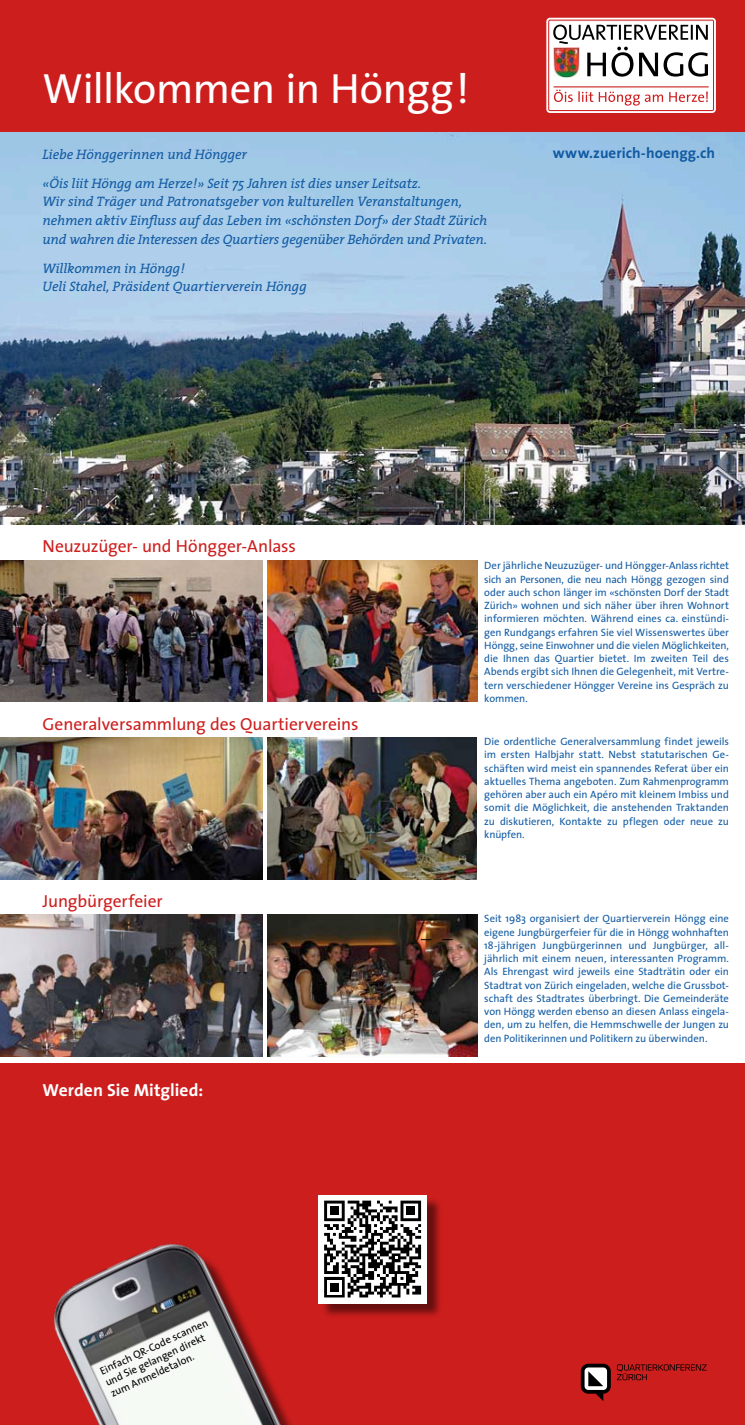
<style>
.page{position:relative;width:745px;height:1425px;background:#fff}
.page>*{position:absolute;margin:0;border:0;box-sizing:border-box;transform-origin:0 0}
.t1{font:42.5px "The Sans";letter-spacing:-.015em;color:#fff}
.t2{font:17.5px "The Sans";letter-spacing:-.005em;color:#cc1e1d}
.t3{font:700 17.5px "The Sans";color:#fff}
.t4{font:700 15px "The Sans";letter-spacing:.005em;color:#125ba3}
.t5{font:italic 13.75px/18.8px "The Serif";letter-spacing:-.01em;color:#125ba3}
.t6{font:10.62px/13.2px "The Sans";color:#125ba3;text-align:justify}
.t7{font:10.62px/12.5px "The Sans";color:#000}
</style>
<div class="page">
<img style="left:0;top:131px;width:744px;height:393px">
<div style="left:0;top:0;width:744px;height:131px;background:#cc1e1d"></div>
<div style="left:0;top:1063px;width:744px;height:361px;background:#cc1e1d"></div>
<img style="left:0;top:560px;width:262px;height:142px">
<img style="left:268px;top:737px;width:208px;height:142px">
<img style="left:0;top:914px;width:262px;height:142px">
<img style="left:268px;top:914px;width:209px;height:142px">
<img style="left:0;top:737px;width:262px;height:142px">
<img style="left:268px;top:560px;width:209px;height:142px">
<div style="left:320px;top:1197px;width:122px;height:122px;background:#000;opacity:.5"></div>
<div style="left:318px;top:1195px;width:108px;height:108px;background:#fff"></div>
<svg style="left:324px;top:1200px;width:97px;height:97px"></svg>
<div style="left:549px;top:21px;width:163px;height:88px;background:#fff"></div>
<svg style="left:553px;top:90px;width:154px;height:16px"></svg>
<hr style="left:553px;top:86px;width:155px;height:1px;background:#cc1e1d">
<svg style="left:553px;top:25px;width:154px;height:52px"></svg>
<img style="left:553px;top:48px;width:26px;height:29px">
<div style="left:546px;top:18px;width:169px;height:95px;border:2px solid #fff;border-radius:3px"></div>
<div style="left:549px;top:21px;width:163px;height:89px;border:1px solid #fff"></div>
<svg style="left:580px;top:1363px;width:30px;height:30px"></svg>
<div style="left:584px;top:1367px;width:22px;height:22px;background:#fff;border-radius:4px"></div>
<svg style="left:588px;top:1371px;width:15px;height:15px"></svg>
<svg style="left:616px;top:1364px;width:90px;height:16px"></svg>
<img style="left:53px;top:1243px;width:228px;height:181px">
<svg style="left:420px;top:939px;width:32px;height:1px"></svg>
<h1 class="t1" style="left:43px;top:53px;width:428px">Willkommen in Höngg!</h1>
<p class="t5" style="left:43px;top:139px;width:380px;line-height:28.8px">Liebe Hönggerinnen und Höngger<br>«Öis liit Höngg am Herze!» Seit 75 Jahren ist dies unser Leitsatz.</p>
<p class="t5" style="left:43px;top:192px;width:446px">Wir sind Träger und Patronatsgeber von kulturellen Veranstaltungen, nehmen aktiv Einfluss auf das Leben im «schönsten Dorf» der Stadt Zürich und wahren die Interessen des Quartiers gegenüber Behörden und Privaten.</p>
<p class="t5" style="left:43px;top:258px;width:265px">Willkommen in Höngg!<br>Ueli Stahel, Präsident Quartierverein Höngg</p>
<h3 class="t4" style="left:552px;top:141px;width:164px">www.zuerich-hoengg.ch</h3>
<h2 class="t2" style="left:43px;top:532px;width:255px">Neuzuzüger- und Höngger-Anlass</h2>
<h2 class="t2" style="left:43px;top:709px;width:317px">Generalversammlung des Quartiervereins</h2>
<h2 class="t2" style="left:43px;top:886px;width:122px">Jungbürgerfeier</h2>
<h2 class="t3" style="left:43px;top:1075px;width:162px">Werden Sie Mitglied:</h2>
<p class="t7" style="left:98px;top:1365px;width:119px;rotate:-25deg">Einfach QR-Code scannen und Sie gelangen direkt zum Anmeldetalon.</p>
<p class="t6" style="left:484px;top:558px;width:246px">Der jährliche Neuzuzüger- und Höngger-Anlass richtet sich an Personen, die neu nach Höngg gezogen sind oder auch schon länger im «schönsten Dorf der Stadt Zürich» wohnen und sich näher über ihren Wohnort informieren möchten. Während eines ca. einstündi&shy;gen Rundgangs erfahren Sie viel Wissenswertes über Höngg, seine Einwohner und die vielen Möglichkeiten, die Ihnen das Quartier bietet. Im zweiten Teil des Abends ergibt sich Ihnen die Gelegenheit, mit Vertre&shy;tern verschiedener Höngger Vereine ins Gespräch zu kommen.</p>
<p class="t6" style="left:484px;top:734px;width:246px">Die ordentliche Generalversammlung findet jeweils im ersten Halbjahr statt. Nebst statutarischen Ge&shy;schäften wird meist ein spannendes Referat über ein aktuelles Thema angeboten. Zum Rahmenprogramm gehören aber auch ein Apéro mit kleinem Imbiss und somit die Möglichkeit, die anstehenden Traktanden zu diskutieren, Kontakte zu pflegen oder neue zu knüpfen.</p>
<p class="t6" style="left:484px;top:911px;width:246px">Seit 1983 organisiert der Quartierverein Höngg eine eigene Jungbürgerfeier für die in Höngg wohnhaften 18-jährigen Jungbürgerinnen und Jungbürger, all&shy;jährlich mit einem neuen, interessanten Programm.<br>Als Ehrengast wird jeweils eine Stadträtin oder ein Stadtrat von Zürich eingeladen, welche die Grussbot&shy;schaft des Stadtrates überbringt. Die Gemeinderäte von Höngg werden ebenso an diesen Anlass eingela&shy;den, um zu helfen, die Hemmschwelle der Jungen zu den Politikerinnen und Politikern zu überwinden.</p>
</div>
